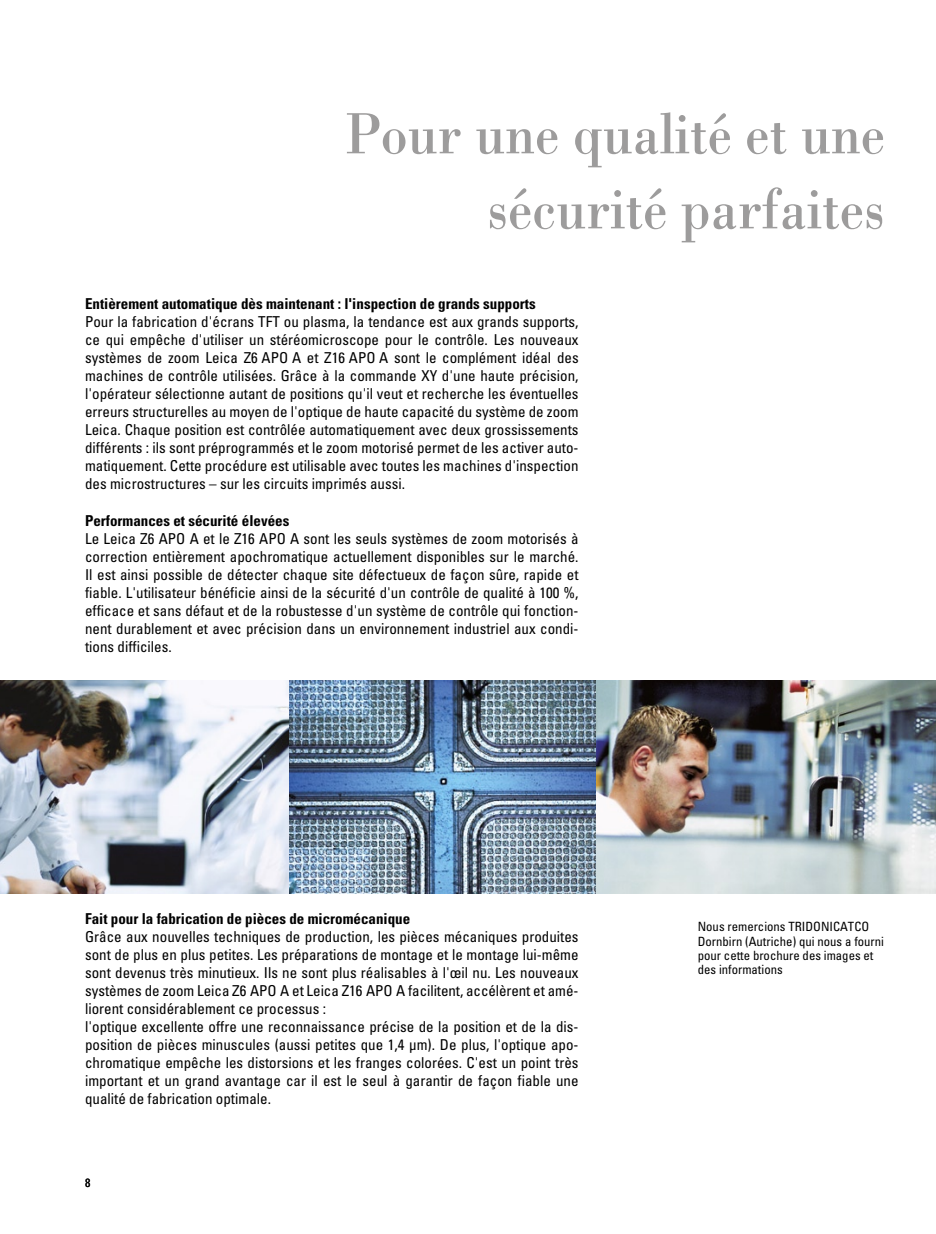
<style>
.page{position:relative;width:936px;height:1234px;background:#fff}
.page>*{position:absolute;margin:0;border:0;box-sizing:border-box;transform-origin:0 0}
.t1{font:60px/75px "Leicana";color:#9d9c9c;text-align:right}
.t2{font:condensed 15px/18px "Univers LT Std";color:#000;text-align:justify}
.t3{font:700 condensed 15px "Univers LT Std";color:#000}
.t4{font:condensed 12.75px/14.2px "Univers LT Std";color:#000}
.t5{font:condensed 12px "Univers LT Std";color:#000}
</style>
<div class="page">
<img style="left:0;top:680px;width:289px;height:213px">
<img style="left:595px;top:680px;width:340px;height:213px">
<img style="left:289px;top:680px;width:306px;height:213px">
<h1 class="t1" style="left:344px;top:95px;width:541px">Pour une qualité et une sécurité parfaites</h1>
<p class="t3" style="left:85px;top:294px;width:452px">Entièrement automatique dès maintenant : l'inspection de grands supports</p>
<p class="t2" style="left:85px;top:312px;width:495px">Pour la fabrication d'écrans TFT ou plasma, la tendance est aux grands supports, ce qui empêche d'utiliser un stéréomicroscope pour le contrôle. Les nouveaux systèmes de zoom Leica Z6 APO A et Z16 APO A sont le complément idéal des machines de contrôle utilisées. Grâce à la commande XY d'une haute précision, l'opérateur sélectionne autant de positions qu'il veut et recherche les éventuelles erreurs structurelles au moyen de l'optique de haute capacité du système de zoom Leica. Chaque position est contrôlée automatiquement avec deux grossissements différents : ils sont préprogrammés et le zoom motorisé permet de les activer auto&shy;matiquement. Cette procédure est utilisable avec toutes les machines d'inspection des microstructures – sur les circuits imprimés aussi.</p>
<p class="t3" style="left:85px;top:511px;width:206px">Performances et sécurité élevées</p>
<p class="t2" style="left:85px;top:529px;width:495px">Le Leica Z6 APO A et le Z16 APO A sont les seuls systèmes de zoom motorisés à correction entièrement apochromatique actuellement disponibles sur le marché.<br>Il est ainsi possible de détecter chaque site défectueux de façon sûre, rapide et fiable. L'utilisateur bénéficie ainsi de la sécurité d'un contrôle de qualité à 100 %, efficace et sans défaut et de la robustesse d'un système de contrôle qui fonction&shy;nent durablement et avec précision dans un environnement industriel aux condi&shy;tions difficiles.</p>
<p class="t3" style="left:85px;top:909px;width:326px">Fait pour la fabrication de pièces de micromécanique</p>
<p class="t2" style="left:85px;top:927px;width:495px;text-align:left">Grâce aux nouvelles techniques de production, les pièces mécaniques produites sont de plus en plus petites. Les préparations de montage et le montage lui-même sont devenus très minutieux. Ils ne sont plus réalisables à l'œil nu. Les nouveaux systèmes de zoom Leica Z6 APO A et Leica Z16 APO A facilitent, accélèrent et amé&shy;liorent considérablement ce processus :<br>l'optique excellente offre une reconnaissance précise de la position et de la dis&shy;position de pièces minuscules (aussi petites que 1,4 µm). De plus, l'optique apo&shy;chromatique empêche les distorsions et les franges colorées. C'est un point très important et un grand avantage car il est le seul à garantir de façon fiable une qualité de fabrication optimale.</p>
<p class="t4" style="left:697px;top:919px;width:188px">Nous remercions TRIDONICATCO<br>Dornbirn (Autriche) qui nous a fourni pour cette brochure des images et des informations</p>
<p class="t5" style="left:85px;top:1175px;width:7px">8</p>
</div>
